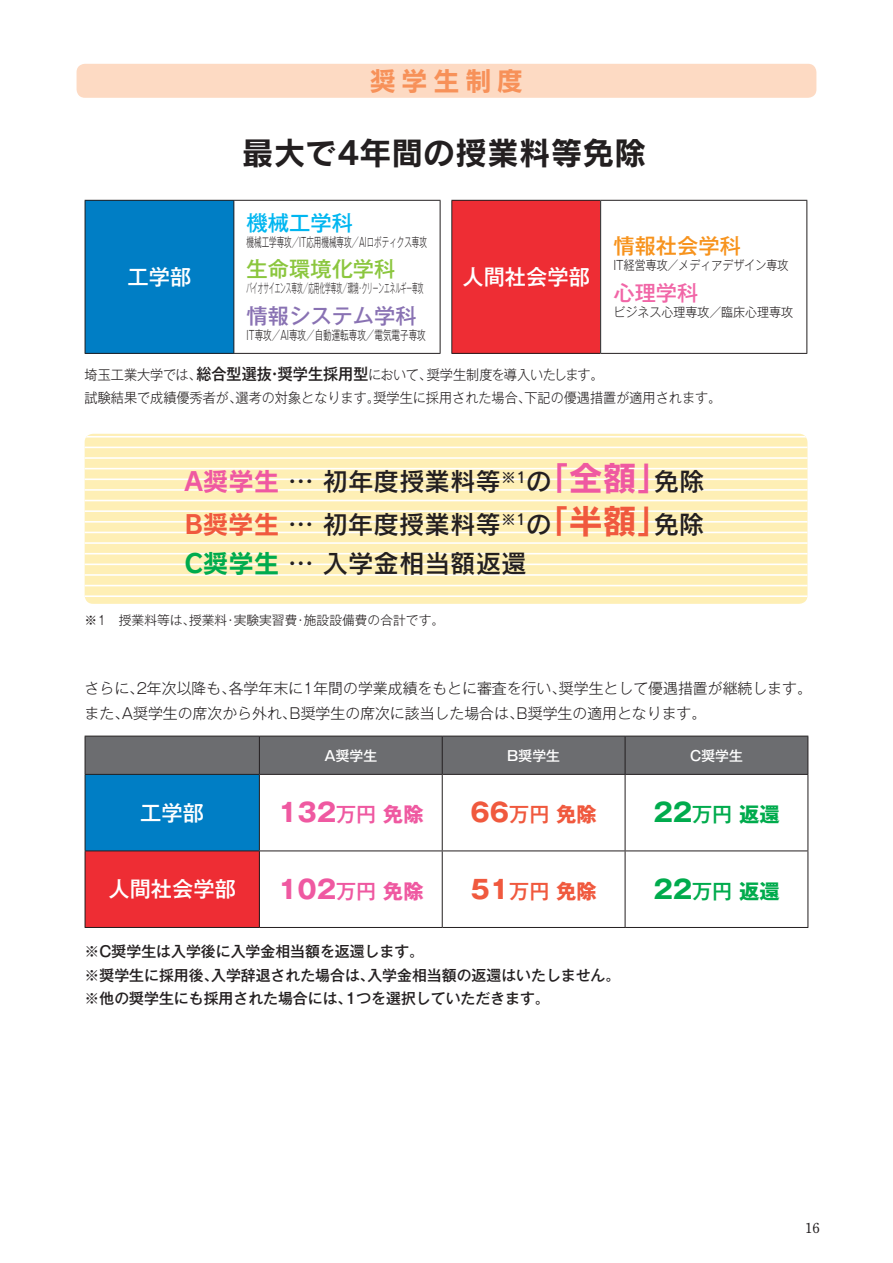
<style>
.page{position:relative;width:893px;height:1263px;background:#fff}
.page>*{position:absolute;margin:0;border:0;box-sizing:border-box;transform-origin:0 0}
.t1{font:31.95px "Rodin Pro N B";color:#231f20}
.t2{font:26.55px "Rodin Pro N B";letter-spacing:.2em;color:#f79159}
.t3{font:25.5px/42.6px "Rodin Pro N DB";color:#231f20}
.t4{font:700 25.5px "Gothic MB101 Pr 6 N";color:#ef59a1}
.t5{font:700 25.5px "Gothic MB101 Pr 6 N";color:#f0593e}
.t6{font:700 25.5px "Gothic MB101 Pr 6 N";color:#00ab4d}
.t7{font:500 21.3px "Gothic MB101 Pr 6 N";color:#fff}
.t8{font:500 21.3px "Gothic MB101 Pr 6 N";color:#8972b3}
.t9{font:500 21.3px "Gothic MB101 Pr 6 N";color:#8bc63e}
.t10{font:500 21.3px "Gothic MB101 Pr 6 N";color:#f7931d}
.t11{font:500 21.3px "Gothic MB101 Pr 6 N";color:#00b6f0}
.t12{font:500 21.3px "Gothic MB101 Pr 6 N";color:#f166a7}
.t13{font:300 14.85px/25.5px "Gothic MB101 Pr 6 N";color:#231f20}
.t14{font:500 14.85px/23.4px "Gothic MB101 Pr 6 N";color:#231f20}
.t15{font:300 13.8px/23.7px "Gothic MB101 Pr 6 N";color:#231f20;scale:.95 1}
.t16{font:500 13.8px "Gothic MB101 Pr 6 N";color:#fff}
.t17{font:700 13.8px "Futo Min A101 Pr 6 N";color:#231f20}
.t18{font:300 12.75px "Gothic MB101 Pr 6 N";color:#231f20;scale:.44 1}
.t19{font:300 12.75px "Gothic MB101 Pr 6 N";color:#231f20}
.t20{font:300 12.75px "Gothic MB101 Pr 6 N";color:#231f20;scale:.59 1}
.t21{font:300 12.75px "Gothic MB101 Pr 6 N";color:#231f20;scale:.67 1}
.t22{font:300 12.75px "Gothic MB101 Pr 6 N";color:#231f20;scale:.86 1}
.t23{font:300 12.75px "Gothic MB101 Pr 6 N";color:#231f20;scale:.94 1}
.s1{font-weight:500;font-size:15.9px}
.s2{font-family:"Rodin Pro N B";color:#ef59a1}
.s3{font-family:"Rodin Pro N B";font-size:34.05px;color:#ef59a1}
.s4{font-family:"Rodin Pro N B";color:#f0593e}
.s5{font-family:"Rodin Pro N B";font-size:34.05px;color:#f0593e}
.s6{font-family:"Rodin Pro N B";color:#00ab4d}
.s7{font-weight:500;font-size:20.25px}
.s8{font-size:20.25px}
</style>
<div class="page">
<div style="left:77px;top:64px;width:739px;height:34px;background:#fddac3;border-radius:9px"></div>
<div style="left:85px;top:200px;width:149px;height:153px;background:#007ec5"></div>
<hr style="left:85px;top:200px;width:149px;height:1px;background:#231f20">
<hr style="left:85px;top:201px;width:1px;height:152px;background:#231f20">
<hr style="left:85px;top:353px;width:149px;height:1px;background:#231f20">
<hr style="left:234px;top:200px;width:207px;height:1px;background:#231f20">
<hr style="left:233px;top:201px;width:1px;height:152px;background:#231f20">
<hr style="left:440px;top:201px;width:1px;height:152px;background:#231f20">
<hr style="left:234px;top:353px;width:207px;height:1px;background:#231f20">
<div style="left:452px;top:200px;width:149px;height:153px;background:#ee2d34"></div>
<hr style="left:451px;top:200px;width:150px;height:1px;background:#231f20">
<hr style="left:451px;top:201px;width:1px;height:152px;background:#231f20">
<hr style="left:451px;top:353px;width:150px;height:1px;background:#231f20">
<hr style="left:601px;top:200px;width:206px;height:1px;background:#231f20">
<hr style="left:600px;top:201px;width:1px;height:152px;background:#231f20">
<hr style="left:806px;top:201px;width:1px;height:152px;background:#231f20">
<hr style="left:601px;top:353px;width:206px;height:1px;background:#231f20">
<svg style="left:85px;top:434px;width:722px;height:170px;background:#feefb7"></svg>
<hr style="left:85px;top:436px;width:722px;height:1px;background:#fff">
<hr style="left:85px;top:447px;width:722px;height:1px;background:#fff">
<hr style="left:85px;top:457px;width:722px;height:2px;background:#fff">
<hr style="left:85px;top:468px;width:722px;height:1px;background:#fff">
<hr style="left:85px;top:478px;width:722px;height:2px;background:#fff">
<hr style="left:85px;top:489px;width:722px;height:2px;background:#fff">
<hr style="left:85px;top:500px;width:722px;height:1px;background:#fff">
<hr style="left:85px;top:510px;width:722px;height:2px;background:#fff">
<hr style="left:85px;top:521px;width:722px;height:2px;background:#fff">
<hr style="left:85px;top:532px;width:722px;height:1px;background:#fff">
<hr style="left:85px;top:542px;width:722px;height:2px;background:#fff">
<hr style="left:85px;top:553px;width:722px;height:1px;background:#fff">
<hr style="left:85px;top:563px;width:722px;height:2px;background:#fff">
<hr style="left:85px;top:574px;width:722px;height:2px;background:#fff">
<hr style="left:85px;top:585px;width:722px;height:1px;background:#fff">
<hr style="left:85px;top:595px;width:722px;height:2px;background:#fff">
<div style="left:86px;top:737px;width:721px;height:37px;background:#6c6d70"></div>
<div style="left:85px;top:774px;width:174px;height:77px;background:#007ec5"></div>
<svg style="left:260px;top:775px;width:365px;height:152px"></svg>
<div style="left:85px;top:851px;width:174px;height:76px;background:#ee2d34"></div>
<hr style="left:85px;top:736px;width:174px;height:1px;background:#231f20">
<hr style="left:85px;top:736px;width:1px;height:38px;background:#231f20">
<hr style="left:259px;top:736px;width:183px;height:1px;background:#231f20">
<hr style="left:259px;top:736px;width:1px;height:38px;background:#231f20">
<hr style="left:442px;top:736px;width:183px;height:1px;background:#231f20">
<hr style="left:442px;top:736px;width:1px;height:38px;background:#231f20">
<hr style="left:625px;top:736px;width:183px;height:1px;background:#231f20">
<hr style="left:625px;top:736px;width:1px;height:38px;background:#231f20">
<hr style="left:807px;top:736px;width:1px;height:38px;background:#231f20">
<hr style="left:85px;top:774px;width:174px;height:1px;background:#231f20">
<hr style="left:85px;top:775px;width:1px;height:75px;background:#231f20">
<hr style="left:259px;top:774px;width:183px;height:1px;background:#231f20">
<hr style="left:259px;top:775px;width:1px;height:75px;background:#231f20">
<hr style="left:442px;top:774px;width:183px;height:1px;background:#231f20">
<hr style="left:442px;top:775px;width:1px;height:75px;background:#231f20">
<hr style="left:625px;top:774px;width:183px;height:1px;background:#231f20">
<hr style="left:625px;top:775px;width:1px;height:75px;background:#231f20">
<hr style="left:807px;top:775px;width:1px;height:75px;background:#231f20">
<hr style="left:85px;top:850px;width:174px;height:1px;background:#231f20">
<hr style="left:85px;top:851px;width:1px;height:76px;background:#231f20">
<hr style="left:259px;top:850px;width:183px;height:1px;background:#231f20">
<hr style="left:259px;top:851px;width:1px;height:76px;background:#231f20">
<hr style="left:442px;top:850px;width:183px;height:1px;background:#231f20">
<hr style="left:442px;top:851px;width:1px;height:76px;background:#231f20">
<hr style="left:625px;top:850px;width:183px;height:1px;background:#231f20">
<hr style="left:625px;top:851px;width:1px;height:76px;background:#231f20">
<hr style="left:807px;top:851px;width:1px;height:76px;background:#231f20">
<hr style="left:85px;top:927px;width:174px;height:1px;background:#231f20">
<hr style="left:259px;top:927px;width:183px;height:1px;background:#231f20">
<hr style="left:442px;top:927px;width:183px;height:1px;background:#231f20">
<hr style="left:625px;top:927px;width:183px;height:1px;background:#231f20">
<h2 class="t2" style="left:369px;top:64px;width:156px">奨学生制度</h2>
<h3 class="t7" style="left:128px;top:259px;width:65px">工学部</h3>
<h1 class="t1" style="left:242px;top:132px;width:406px">最大で4年間の授業料等免除</h1>
<h3 class="t11" style="left:247px;top:205px;width:108px">機械工学科</h3>
<p class="t20" style="left:247px;top:231px;width:307px">機械工学専攻／IT応用機械専攻／AIロボティクス専攻</p>
<h3 class="t9" style="left:247px;top:252px;width:150px">生命環境化学科</h3>
<p class="t18" style="left:247px;top:278px;width:403px">バイオサイエンス専攻／応用化学専攻／環境・クリーンエネルギー専攻</p>
<h3 class="t8" style="left:247px;top:298px;width:172px">情報システム学科</h3>
<p class="t21" style="left:247px;top:325px;width:269px">IT専攻／AI専攻／自動運転専攻／電気電子専攻</p>
<h3 class="t7" style="left:462px;top:259px;width:129px">人間社会学部</h3>
<h3 class="t10" style="left:613px;top:228px;width:129px">情報社会学科</h3>
<p class="t22" style="left:613px;top:255px;width:205px">IT経営専攻／メディアデザイン専攻</p>
<h3 class="t12" style="left:613px;top:275px;width:87px">心理学科</h3>
<p class="t23" style="left:613px;top:301px;width:193px">ビジネス心理専攻／臨床心理専攻</p>
<p class="t15" style="left:85px;top:361px;width:672px">埼玉工業大学では、<span class="s1">総合型選抜・奨学生採用型</span>において、奨学生制度を導入いたします。<br>試験結果で成績優秀者が、選考の対象となります。奨学生に採用された場合、下記の優遇措置が適用されます。</p>
<h3 class="t3" style="left:184px;top:459px;width:522px"><span class="s2">A奨学生</span> … 初年度授業料等<sup>※1</sup>の<span class="s3">「全額」</span>免除<br><span class="s4">B奨学生</span> … 初年度授業料等<sup>※1</sup>の<span class="s5">「半額」</span>免除</h3>
<h3 class="t3" style="left:184px;top:541px;width:344px"><span class="s6">C奨学生</span> … 入学金相当額返還</h3>
<p class="t19" style="left:85px;top:609px;width:361px">※1　授業料等は、授業料・実験実習費・施設設備費の合計です。</p>
<p class="t13" style="left:85px;top:674px;width:729px">さらに、2年次以降も、各学年末に1年間の学業成績をもとに審査を行い、奨学生として優遇措置が継続します。また、A奨学生の席次から外れ、B奨学生の席次に該当した場合は、B奨学生の適用となります。</p>
<p class="t16" style="left:324px;top:744px;width:54px">A奨学生</p>
<p class="t16" style="left:507px;top:744px;width:54px">B奨学生</p>
<p class="t16" style="left:690px;top:744px;width:54px">C奨学生</p>
<h3 class="t7" style="left:140px;top:795px;width:65px">工学部</h3>
<h3 class="t4" style="left:278px;top:791px;width:147px">132<span class="s7">万円</span> <span class="s8">免除</span></h3>
<h3 class="t5" style="left:471px;top:791px;width:128px">66<span class="s7">万円</span> <span class="s8">免除</span></h3>
<h3 class="t6" style="left:653px;top:791px;width:128px">22<span class="s7">万円</span> <span class="s8">返還</span></h3>
<h3 class="t7" style="left:108px;top:871px;width:129px">人間社会学部</h3>
<h3 class="t4" style="left:278px;top:868px;width:147px">102<span class="s7">万円</span> <span class="s8">免除</span></h3>
<h3 class="t5" style="left:471px;top:868px;width:128px">51<span class="s7">万円</span> <span class="s8">免除</span></h3>
<h3 class="t6" style="left:653px;top:868px;width:128px">22<span class="s7">万円</span> <span class="s8">返還</span></h3>
<p class="t14" style="left:85px;top:939px;width:537px">※C奨学生は入学後に入学金相当額を返還します。<br>※奨学生に採用後、入学辞退された場合は、入学金相当額の返還はいたしません。※他の奨学生にも採用された場合には、1つを選択していただきます。</p>
<p class="t17" style="left:805px;top:1217px;width:16px">16</p>
</div>
